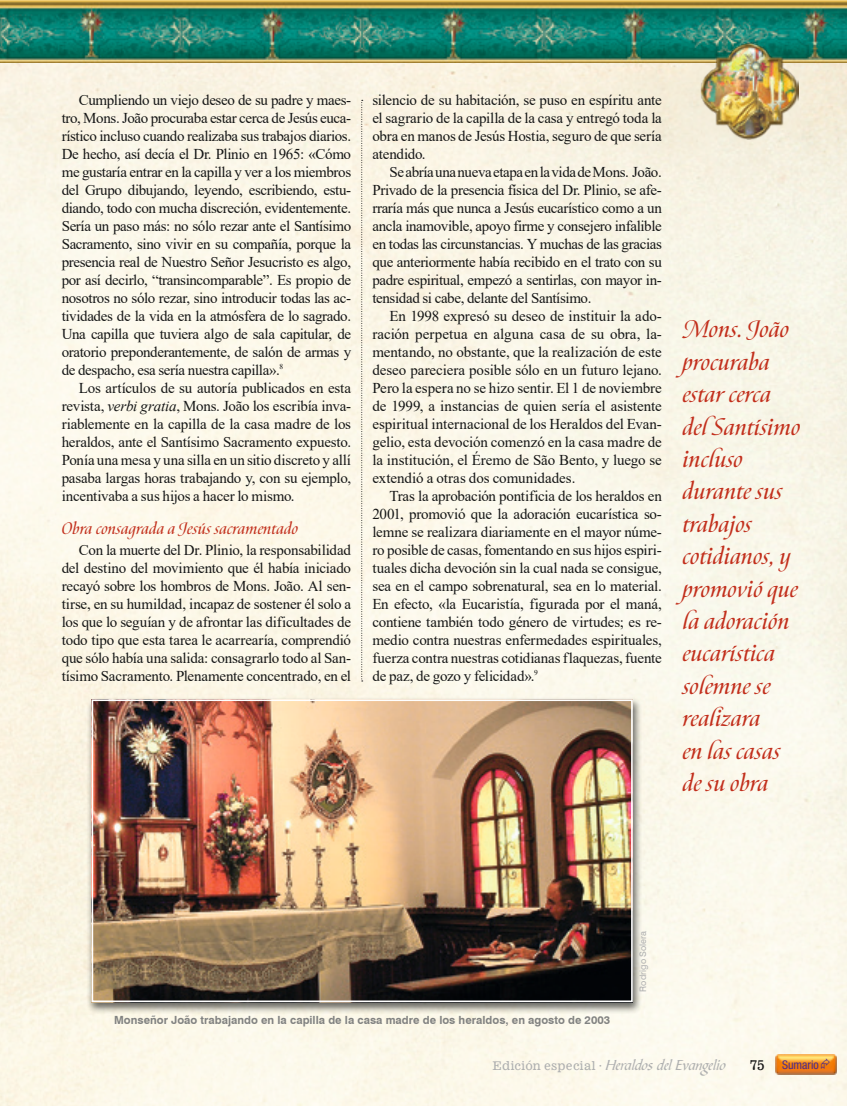
<style>
.page{position:relative;width:847px;height:1106px;background:#fff}
.page>*{position:absolute;margin:0;border:0;box-sizing:border-box;transform-origin:0 0}
.t1{font:italic 600 27px/32.4px "Canto";letter-spacing:.01em;color:#c22f1c}
.t2{font:italic 600 18.75px "Canto";letter-spacing:.01em;color:#c22f1c}
.t3{font:15px/18px "Times New Roman";letter-spacing:-.02em;color:#151616;text-align:justify}
.t4{font:15px "Bible Script Std";letter-spacing:.01em;color:#afb0b0}
.t5{font:13.5px "News 701 BT Roman A";color:#151616}
.t6{font:condensed 12px "Helvetica Neue";color:#4c2c8c}
.t7{font:700 11.25px "Swiss 721 BT";color:#818281}
.t8{font:9px "Swiss 721 BT";letter-spacing:.005em;color:#afb0b0}
.s1{font-style:italic}
.s2{font-family:"News 701 BT Roman A";font-size:12px}
</style>
<div class="page">
<img style="left:0;top:63px;width:846px;height:1043px">
<img style="left:0;top:0;width:846px;height:63px">
<img style="left:698px;top:43px;width:100px;height:97px">
<div style="left:86px;top:696px;width:555px;height:317px;background:#151616;opacity:.65"></div>
<img style="left:94px;top:702px;width:535px;height:297px">
<div style="left:91px;top:699px;width:541px;height:303px;border:2px solid #fff"></div>
<svg style="left:361px;top:100px;width:1px;height:581px"></svg>
<img style="left:774px;top:1054px;width:62px;height:20px">
<svg style="left:820px;top:1058px;width:9px;height:11px"></svg>
<p class="t3" style="left:62px;top:91px;width:291px;text-indent:17px">Cumpliendo un viejo deseo de su padre y maes&shy;tro, Mons. João procuraba estar cerca de Jesús euca&shy;rístico incluso cuando realizaba sus trabajos diarios.<br>De hecho, así decía el Dr. Plinio en 1965: «Cómo me gustaría entrar en la capilla y ver a los miembros del Grupo dibujando, leyendo, escribiendo, estu&shy;diando, todo con mucha discreción, evidentemente.<br>Sería un paso más: no sólo rezar ante el Santísimo Sacramento, sino vivir en su compañía, porque la presencia real de Nuestro Señor Jesucristo es algo, por así decirlo, “transincomparable”. Es propio de nosotros no sólo rezar, sino introducir todas las ac&shy;tividades de la vida en la atmósfera de lo sagrado.<br>Una capilla que tuviera algo de sala capitular, de oratorio preponderantemente, de salón de armas y de despacho, esa sería nuestra capilla».<sup>8</sup></p>
<p class="t3" style="left:62px;top:379px;width:291px;text-indent:17px">Los artículos de su autoría publicados en esta revista, <span class="s1">verbi gratia</span>, Mons. João los escribía inva&shy;riablemente en la capilla de la casa madre de los heraldos, ante el Santísimo Sacramento expuesto.<br>Ponía una mesa y una silla en un sitio discreto y allí pasaba largas horas trabajando y, con su ejemplo, incentivaba a sus hijos a hacer lo mismo.</p>
<p class="t2" style="left:62px;top:517px;width:238px">Obra consagrada a Jesús sacramentado</p>
<p class="t3" style="left:62px;top:541px;width:291px;text-indent:17px">Con la muerte del Dr. Plinio, la responsabilidad del destino del movimiento que él había iniciado recayó sobre los hombros de Mons. João. Al sen&shy;tirse, en su humildad, incapaz de sostener él solo a los que lo seguían y de afrontar las dificultades de todo tipo que esta tarea le acarrearía, comprendió que sólo había una salida: consagrarlo todo al San&shy;tísimo Sacramento. Plenamente concentrado, en el</p>
<p class="t3" style="left:372px;top:91px;width:291px">silencio de su habitación, se puso en espíritu ante el sagrario de la capilla de la casa y entregó toda la obra en manos de Jesús Hostia, seguro de que sería atendido.</p>
<p class="t3" style="left:372px;top:163px;width:291px;text-indent:17px">Se abría una nueva etapa en la vida de Mons. João.<br>Privado de la presencia física del Dr. Plinio, se afe&shy;rraría más que nunca a Jesús eucarístico como a un ancla inamovible, apoyo firme y consejero infalible en todas las circunstancias. Y muchas de las gracias que anteriormente había recibido en el trato con su padre espiritual, empezó a sentirlas, con mayor in&shy;tensidad si cabe, delante del Santísimo.</p>
<p class="t3" style="left:372px;top:307px;width:291px;text-indent:17px">En 1998 expresó su deseo de instituir la ado&shy;ración perpetua en alguna casa de su obra, la&shy;mentando, no obstante, que la realización de este deseo pareciera posible sólo en un futuro lejano.<br>Pero la espera no se hizo sentir. El 1 de noviembre de 1999, a instancias de quien sería el asistente espiritual internacional de los Heraldos del Evan&shy;gelio, esta devoción comenzó en la casa madre de la institución, el Éremo de São Bento, y luego se extendió a otras dos comunidades.</p>
<p class="t3" style="left:372px;top:487px;width:291px;text-indent:17px">Tras la aprobación pontificia de los heraldos en 2001, promovió que la adoración eucarística so&shy;lemne se realizara diariamente en el mayor núme&shy;ro posible de casas, fomentando en sus hijos espiri&shy;tuales dicha devoción sin la cual nada se consigue, sea en el campo sobrenatural, sea en lo material.<br>En efecto, «la Eucaristía, figurada por el maná, contiene también todo género de virtudes; es re&shy;medio contra nuestras enfermedades espirituales, fuerza contra nuestras cotidianas flaquezas, fuente de paz, de gozo y felicidad».<sup>9</sup></p>
<h1 class="t1" style="left:682px;top:312px;width:119px">Mons. João procuraba estar cerca del Santísimo incluso durante sus trabajos cotidianos, y promovió que la adoración eucarística solemne se realizara<br>en las casas de su obra</h1>
<p class="t7" style="left:114px;top:1012px;width:497px">Monseñor João trabajando en la capilla de la casa madre de los heraldos, en agosto de 2003</p>
<p class="t8" style="left:637px;top:991px;width:62px;rotate:-90deg">Rodrigo Solera</p>
<p class="t4" style="left:492px;top:1056px;width:234px"><span class="s2">Edición especial ·</span> Heraldos del Evangelio</p>
<p class="t5" style="left:749px;top:1057px;width:17px">75</p>
<p class="t6" style="left:781px;top:1057px;width:38px">Sumario</p>
</div>
